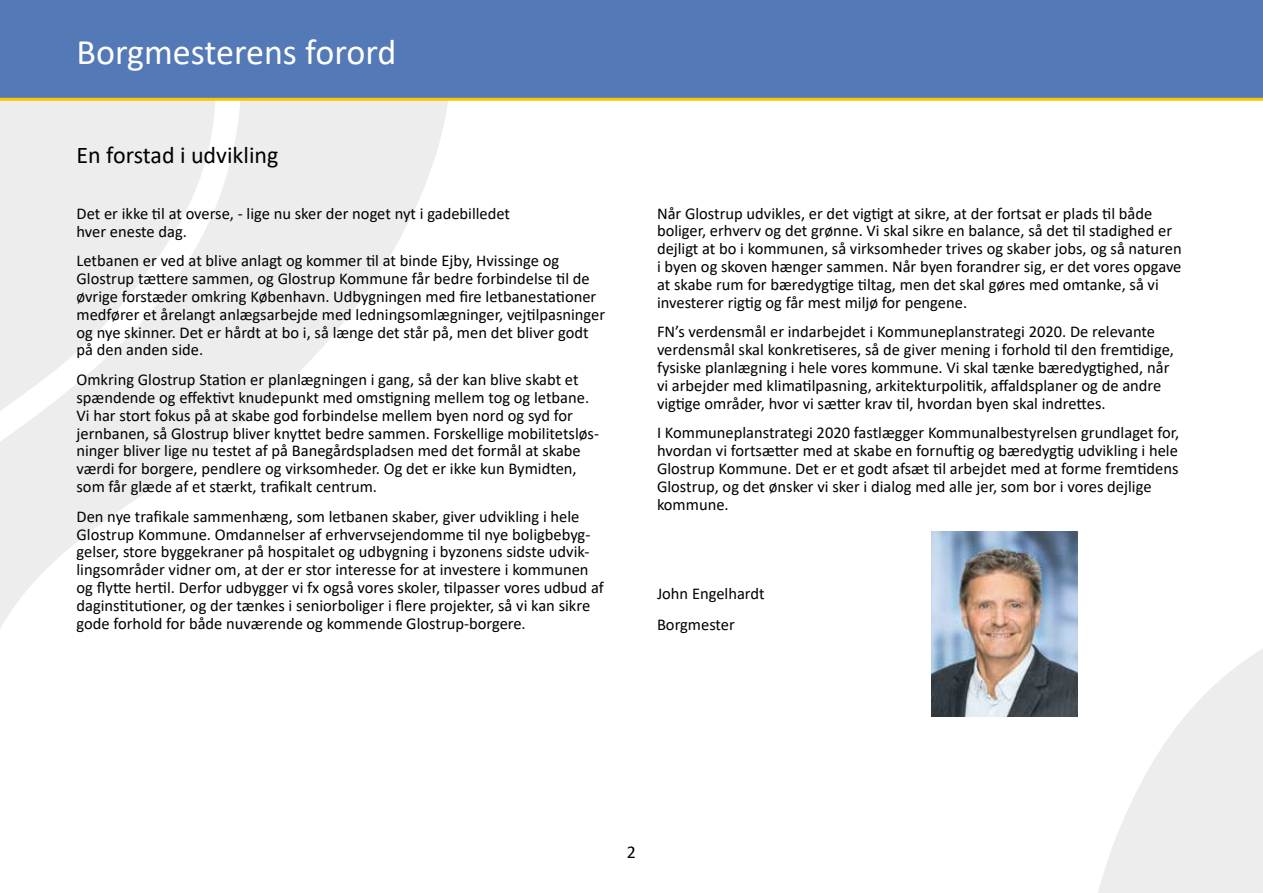
<style>
.page{position:relative;width:1263px;height:893px;background:#fff}
.page>*{position:absolute;margin:0;border:0;box-sizing:border-box;transform-origin:0 0}
.t1{font:36px "Calibri";color:#fff}
.t2{font:24px "Calibri";color:#000}
.t3{font:18px "Calibri";color:#000}
.t4{font:16.5px/17.9px "Calibri";color:#000}
</style>
<div class="page">
<svg style="left:0;top:101px;width:448px;height:527px;fill:#ededed"></svg>
<svg style="left:1098px;top:649px;width:165px;height:244px;fill:#ededed"></svg>
<div style="left:0;top:0;width:1263px;height:98px;background:#5379b7"></div>
<hr style="left:0;top:98px;width:1263px;height:3px;background:#fac601">
<img style="left:931px;top:531px;width:147px;height:186px">
<h1 class="t1" style="left:77px;top:27px;width:321px">Borgmesterens forord</h1>
<h2 class="t2" style="left:77px;top:138px;width:203px">En forstad i udvikling</h2>
<p class="t4" style="left:77px;top:204px;width:435px">Det er ikke til at overse, - lige nu sker der noget nyt i gadebilledet hver eneste dag.</p>
<p class="t4" style="left:77px;top:251px;width:530px">Letbanen er ved at blive anlagt og kommer til at binde Ejby, Hvissinge og Glostrup tættere sammen, og Glostrup Kommune får bedre forbindelse til de øvrige forstæder omkring København. Udbygningen med fire letbanestationer medfører et årelangt anlægsarbejde med ledningsomlægninger, vejtilpasninger og nye skinner. Det er hårdt at bo i, så længe det står på, men det bliver godt på den anden side.</p>
<p class="t4" style="left:77px;top:370px;width:524px">Omkring Glostrup Station er planlægningen i gang, så der kan blive skabt et spændende og effektivt knudepunkt med omstigning mellem tog og letbane.<br>Vi har stort fokus på at skabe god forbindelse mellem byen nord og syd for jernbanen, så Glostrup bliver knyttet bedre sammen. Forskellige mobilitetsløs&shy;ninger bliver lige nu testet af på Banegårdspladsen med det formål at skabe værdi for borgere, pendlere og virksomheder. Og det er ikke kun Bymidten, som får glæde af et stærkt, trafikalt centrum.</p>
<p class="t4" style="left:77px;top:507px;width:529px">Den nye trafikale sammenhæng, som letbanen skaber, giver udvikling i hele Glostrup Kommune. Omdannelser af erhvervsejendomme til nye boligbebyg&shy;gelser, store byggekraner på hospitalet og udbygning i byzonens sidste udvik&shy;lingsområder vidner om, at der er stor interesse for at investere i kommunen og flytte hertil. Derfor udbygger vi fx også vores skoler, tilpasser vores udbud af daginstitutioner, og der tænkes i seniorboliger i flere projekter, så vi kan sikre gode forhold for både nuværende og kommende Glostrup-borgere.</p>
<p class="t4" style="left:657px;top:204px;width:526px">Når Glostrup udvikles, er det vigtigt at sikre, at der fortsat er plads til både boliger, erhverv og det grønne. Vi skal sikre en balance, så det til stadighed er dejligt at bo i kommunen, så virksomheder trives og skaber jobs, og så naturen i byen og skoven hænger sammen. Når byen forandrer sig, er det vores opgave at skabe rum for bæredygtige tiltag, men det skal gøres med omtanke, så vi investerer rigtig og får mest miljø for pengene.</p>
<p class="t4" style="left:657px;top:323px;width:518px">FN’s verdensmål er indarbejdet i Kommuneplanstrategi 2020. De relevante verdensmål skal konkretiseres, så de giver mening i forhold til den fremtidige, fysiske planlægning i hele vores kommune. Vi skal tænke bæredygtighed, når vi arbejder med klimatilpasning, arkitekturpolitik, affaldsplaner og de andre vigtige områder, hvor vi sætter krav til, hvordan byen skal indrettes.</p>
<p class="t4" style="left:657px;top:424px;width:524px">I Kommuneplanstrategi 2020 fastlægger Kommunalbestyrelsen grundlaget for, hvordan vi fortsætter med at skabe en fornuftig og bæredygtig udvikling i hele Glostrup Kommune. Det er et godt afsæt til arbejdet med at forme fremtidens Glostrup, og det ønsker vi sker i dialog med alle jer, som bor i vores dejlige kommune.</p>
<p class="t4" style="left:657px;top:578px;width:109px;line-height:30.6px">John Engelhardt<br>Borgmester</p>
<p class="t3" style="left:627px;top:839px;width:11px">2</p>
</div>
